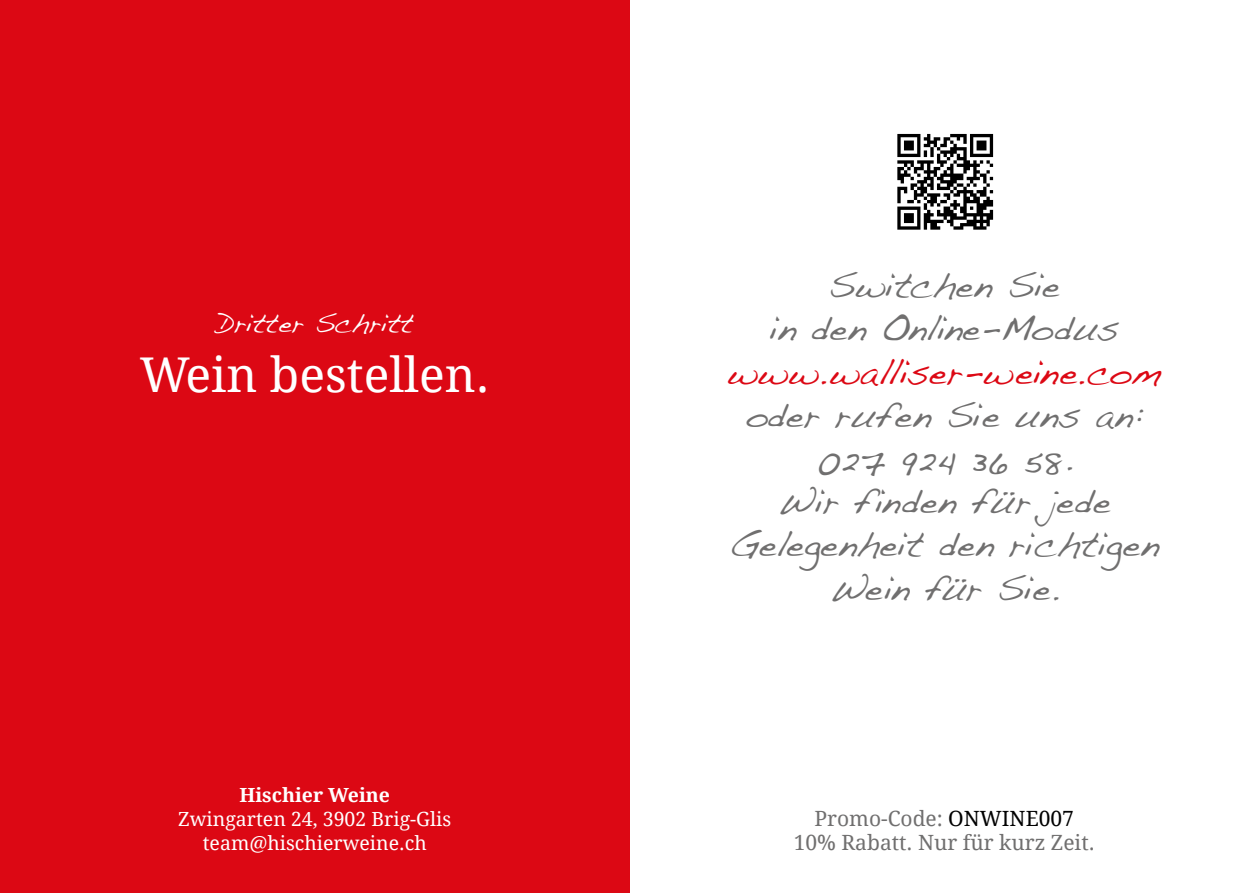
<style>
.page{position:relative;width:1259px;height:893px;background:#fff}
.page>*{position:absolute;margin:0;border:0;box-sizing:border-box;transform-origin:0 0}
.t1{font:48px "Droid Serif";color:#fff}
.t2{font:36px/43.2px "Handwriting Dakota";color:#706f6f;text-align:center}
.t3{font:36px "Handwriting Dakota";color:#dc0814}
.t4{font:27px "Handwriting Dakota";color:#fff}
.t5{font:21px/24px "Droid Serif";color:#706f6f;text-align:center}
.t6{font:19.5px/24px "Droid Serif";color:#fff;text-align:center}
.t7{font:700 19.5px "Droid Serif";color:#fff}
.s1{color:#000}
</style>
<div class="page">
<div style="left:0;top:0;width:629px;height:893px;background:#dc0814"></div>
<svg style="left:897px;top:134px;width:96px;height:96px"></svg>
<p class="t4" style="left:216px;top:307px;width:199px">Dritter Schritt</p>
<h1 class="t1" style="left:140px;top:347px;width:351px">Wein bestellen.</h1>
<p class="t2" style="left:769px;top:263px;width:351px">Switchen Sie<br>in den Online-Modus</p>
<p class="t3" style="left:727px;top:350px;width:436px">www.walliser-weine.com</p>
<p class="t2" style="left:729px;top:393px;width:431px">oder rufen Sie uns an:<br>027 924 36 58.<br>Wir finden für jede<br>Gelegenheit den richtigen<br>Wein für Sie.</p>
<p class="t7" style="left:239px;top:784px;width:152px">Hischier Weine</p>
<p class="t6" style="left:178px;top:808px;width:274px">Zwingarten 24, 3902 Brig-Glis team@hischierweine.ch</p>
<p class="t5" style="left:793px;top:807px;width:302px">Promo-Code: <span class="s1">ONWINE007<br></span>10% Rabatt. Nur für kurz Zeit.</p>
</div>
